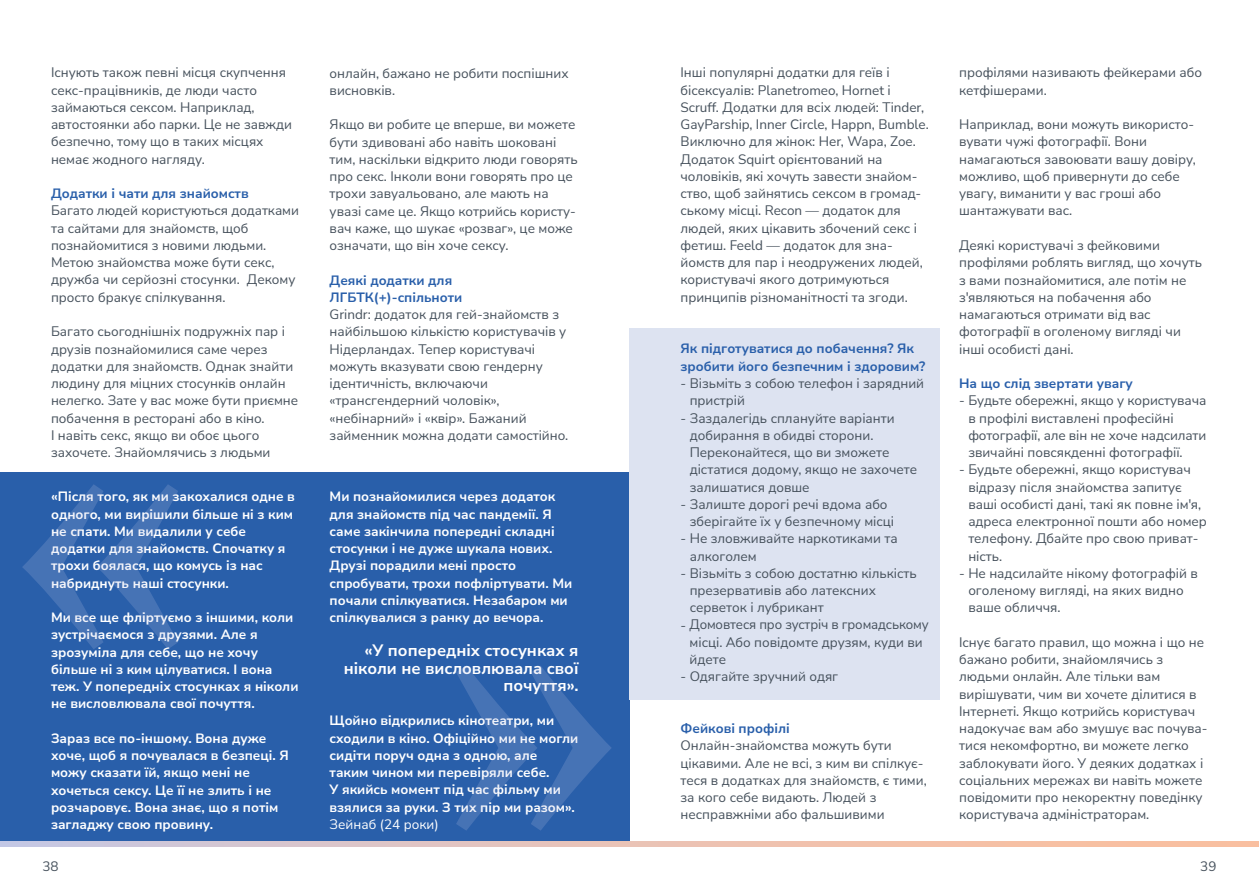
<style>
.page{position:relative;width:1259px;height:893px;background:#fff}
.page>*{position:absolute;margin:0;border:0;box-sizing:border-box;transform-origin:0 0}
.t1{font:450px "Minion Pro";color:#c1c7e6}
.t2{font:700 16.5px/17.2px "Nunito Sans";color:#fff;text-align:right}
.t3{font:13.5px/17.2px "Nunito Sans";color:#45505b}
.t4{font:700 13.5px/17.2px "Nunito Sans";color:#fff}
.t5{font:700 13.5px/17.2px "Nunito Sans";color:#295faa}
.t6{font:13.5px "Nunito Sans";color:#fff}
</style>
<div class="page">
<div style="left:0;top:472px;width:629px;height:372px;background:#295faa"></div>
<div style="left:629px;top:328px;width:311px;height:371px;background:#dde3f1"></div>
<svg style="left:0;top:842px;width:1259px;height:4px;background:#e5c2ba"></svg>
<p class="t3" style="left:51px;top:64px;width:242px">Існують також певні місця скупчення секс-працівників, де люди часто займаються сексом. Наприклад, автостоянки або парки. Це не завжди безпечно, тому що в таких місцях немає жодного нагляду.</p>
<p class="t5" style="left:51px;top:184px;width:199px">Додатки і чати для знайомств</p>
<p class="t3" style="left:51px;top:202px;width:249px">Багато людей користуються додатками та сайтами для знайомств, щоб познайомитися з новими людьми.<br>Метою знайомства може бути секс, дружба чи серйозні стосунки. Декому просто бракує спілкування.</p>
<p class="t3" style="left:51px;top:322px;width:249px">Багато сьогоднішніх подружніх пар і друзів познайомилися саме через додатки для знайомств. Однак знайти людину для міцних стосунків онлайн нелегко. Зате у вас може бути приємне побачення в ресторані або в кіно.<br>І навіть секс, якщо ви обоє цього захочете. Знайомлячись з людьми</p>
<h1 class="t1" style="left:0;top:221px;width:201px">«</h1>
<p class="t4" style="left:51px;top:487px;width:245px">«Після того, як ми закохалися одне в одного, ми вирішили більше ні з ким не спати. Ми видалили у себе додатки для знайомств. Спочатку я трохи боялася, що комусь із нас набриднуть наші стосунки.</p>
<p class="t4" style="left:51px;top:608px;width:249px">Ми все ще фліртуємо з іншими, коли зустрічаємося з друзями. Але я зрозуміла для себе, що не хочу більше ні з ким цілуватися. І вона теж. У попередніх стосунках я ніколи не висловлювала свої почуття.</p>
<p class="t4" style="left:51px;top:729px;width:239px">Зараз все по-іншому. Вона дуже хоче, щоб я почувалася в безпеці. Я можу сказати їй, якщо мені не хочеться сексу. Це її не злить і не розчаровує. Вона знає, що я потім загладжу свою провину.</p>
<p class="t3" style="left:43px;top:857px;width:18px">38</p>
<p class="t3" style="left:330px;top:64px;width:240px">онлайн, бажано не робити поспішних висновків.</p>
<p class="t3" style="left:330px;top:115px;width:249px">Якщо ви робите це вперше, ви можете бути здивовані або навіть шоковані тим, наскільки відкрито люди говорять про секс. Інколи вони говорять про це трохи завуальовано, але мають на увазі саме це. Якщо котрийсь користу&shy;вач каже, що шукає «розваг», це може означати, що він хоче сексу.</p>
<p class="t5" style="left:330px;top:271px;width:134px">Деякі додатки для<br>ЛГБТК(+)-спільноти</p>
<p class="t3" style="left:330px;top:305px;width:240px">Grindr: додаток для гей-знайомств з найбільшою кількістю користувачів у<br>Нідерландах. Тепер користувачі можуть вказувати свою гендерну ідентичність, включаючи «трансгендерний чоловік», «небінарний» і «квір». Бажаний займенник можна додати самостійно.</p>
<p class="t4" style="left:330px;top:487px;width:244px">Ми познайомилися через додаток для знайомств під час пандемії. Я саме закінчила попередні складні стосунки і не дуже шукала нових.<br>Друзі порадили мені просто спробувати, трохи пофліртувати. Ми почали спілкуватися. Незабаром ми спілкувалися з ранку до вечора.</p>
<p class="t2" style="left:344px;top:641px;width:236px">«У попередніх стосунках я ніколи не висловлювала свої почуття».</p>
<p class="t4" style="left:330px;top:712px;width:250px">Щойно відкрились кінотеатри, ми сходили в кіно. Офіційно ми не могли сидіти поруч одна з одною, але таким чином ми перевіряли себе.<br>У якийсь момент під час фільму ми взялися за руки. З тих пір ми разом».</p>
<p class="t6" style="left:330px;top:815px;width:111px">Зейнаб (24 роки)</p>
<h1 class="t1" style="left:434px;top:454px;width:202px">»</h1>
<p class="t3" style="left:680px;top:64px;width:250px">Інші популярні додатки для геїв і бісексуалів: Planetromeo, Hornet і Scruff. Додатки для всіх людей: Tinder, GayParship, Inner Circle, Happn, Bumble.<br>Виключно для жінок: Her, Wapa, Zoe.<br>Додаток Squirt орієнтований на чоловіків, які хочуть завести знайом&shy;ство, щоб зайнятись сексом в громад&shy;ському місці. Recon — додаток для людей, яких цікавить збочений секс і фетиш. Feeld — додаток для зна&shy;йомств для пар і неодружених людей, користувачі якого дотримуються принципів різноманітності та згоди.</p>
<p class="t5" style="left:680px;top:340px;width:246px">Як підготуватися до побачення? Як зробити його безпечним і здоровим?</p>
<p class="t3" style="left:690px;top:374px;width:236px;text-indent:-9px">- Візьміть з собою телефон і зарядний пристрій</p>
<p class="t3" style="left:690px;top:409px;width:229px;text-indent:-9px">- Заздалегідь сплануйте варіанти добирання в обидві сторони.<br>Переконайтеся, що ви зможете дістатися додому, якщо не захочете залишатися довше</p>
<p class="t3" style="left:690px;top:495px;width:206px;text-indent:-9px">- Залиште дорогі речі вдома або зберігайте їх у безпечному місці</p>
<p class="t3" style="left:690px;top:529px;width:210px;text-indent:-9px">- Не зловживайте наркотиками та алкоголем</p>
<p class="t3" style="left:690px;top:564px;width:228px;text-indent:-9px">- Візьміть з собою достатню кількість презервативів або латексних серветок і лубрикант</p>
<p class="t3" style="left:689px;top:616px;width:241px;text-indent:-9px">- Домовтеся про зустріч в громадському місці. Або повідомте друзям, куди ви йдете</p>
<p class="t3" style="left:680px;top:667px;width:159px">- Одягайте зручний одяг</p>
<p class="t5" style="left:680px;top:719px;width:111px">Фейкові профілі</p>
<p class="t3" style="left:680px;top:736px;width:248px">Онлайн-знайомства можуть бути цікавими. Але не всі, з ким ви спілкує&shy;теся в додатках для знайомств, є тими, за кого себе видають. Людей з несправжніми або фальшивими</p>
<p class="t3" style="left:959px;top:64px;width:244px">профілями називають фейкерами або кетфішерами.</p>
<p class="t3" style="left:959px;top:115px;width:238px">Наприклад, вони можуть використо&shy;вувати чужі фотографії. Вони намагаються завоювати вашу довіру, можливо, щоб привернути до себе увагу, виманити у вас гроші або шантажувати вас.</p>
<p class="t3" style="left:959px;top:236px;width:244px">Деякі користувачі з фейковими профілями роблять вигляд, що хочуть з вами познайомитися, але потім не з'являються на побачення або намагаються отримати від вас фотографії в оголеному вигляді чи інші особисті дані.</p>
<p class="t5" style="left:959px;top:374px;width:175px">На що слід звертати увагу</p>
<p class="t3" style="left:968px;top:391px;width:240px;text-indent:-9px">- Будьте обережні, якщо у користувача в профілі виставлені професійні фотографії, але він не хоче надсилати звичайні повсякденні фотографії.</p>
<p class="t3" style="left:968px;top:460px;width:240px;text-indent:-9px">- Будьте обережні, якщо користувач відразу після знайомства запитує ваші особисті дані, такі як повне ім'я, адреса електронної пошти або номер телефону. Дбайте про свою приват&shy;ність.</p>
<p class="t3" style="left:968px;top:564px;width:231px;text-indent:-9px">- Не надсилайте нікому фотографій в оголеному вигляді, на яких видно ваше обличчя.</p>
<p class="t3" style="left:959px;top:633px;width:250px">Існує багато правил, що можна і що не бажано робити, знайомлячись з людьми онлайн. Але тільки вам вирішувати, чим ви хочете ділитися в Інтернеті. Якщо котрийсь користувач надокучає вам або змушує вас почува&shy;тися некомфортно, ви можете легко заблокувати його. У деяких додатках і соціальних мережах ви навіть можете повідомити про некоректну поведінку користувача адміністраторам.</p>
<p class="t3" style="left:1200px;top:857px;width:18px">39</p>
</div>
